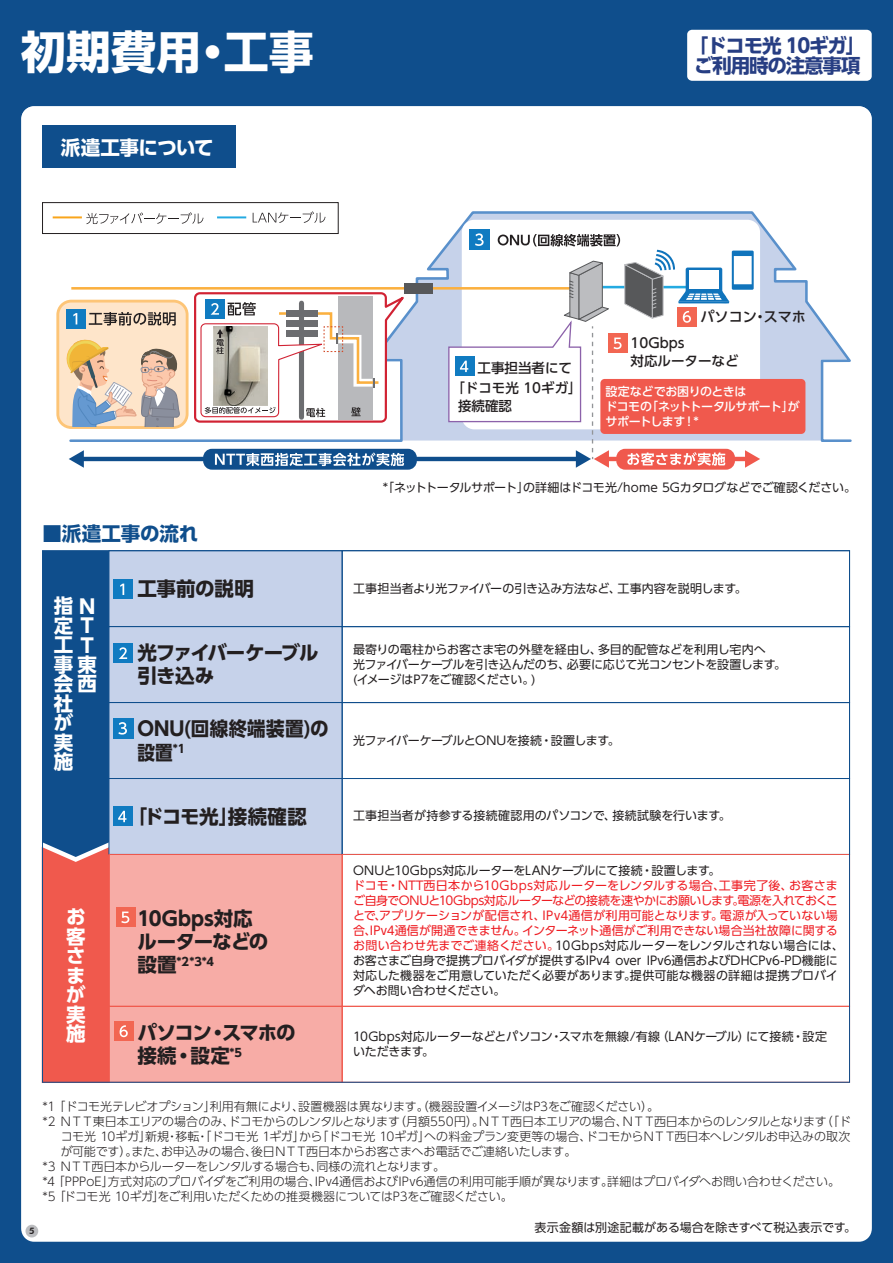
<style>
.page{position:relative;width:893px;height:1263px;background:#0f4e8c}
.page>*{position:absolute;margin:0;border:0;box-sizing:border-box;transform-origin:0 0}
.t1{font:700 45px "UD Shin Go Pro";color:#fff}
.t2{font:700 19.5px/23.4px "UD Shin Go Pro";letter-spacing:-.015em;color:#231f20}
.t3{font:700 19.5px/19.5px "UD Shin Go Pro";letter-spacing:-.025em;color:#fff}
.t4{font:700 19.5px "UD Shin Go Pro";letter-spacing:-.06em;color:#273e83}
.t5{font:700 19.5px/23.4px "UD Shin Go Pro";letter-spacing:.015em;color:#231f20;scale:.95 1}
.t6{font:700 19.5px/23.4px "UD Shin Go Pro";letter-spacing:-.055em;color:#231f20}
.t7{font:700 19.5px/23.4px "UD Shin Go Pro";letter-spacing:-.05em;color:#231f20}
.t8{font:700 19.5px "UD Shin Go Pro";letter-spacing:-.005em;color:#0f4e8c}
.t9{font:500 14.1px "UD Shin Go Pro";color:#231f20}
.t10{font:500 13.5px/18px "UD Shin Go Pro";color:#231f20}
.t11{font:12px/15px "UD Shin Go Pro";color:#ee1d23;text-align:justify}
.t12{font:300 12px "UD Shin Go Pro";letter-spacing:-.02em;color:#231f20}
.t13{font:12px/15px "UD Shin Go Pro";letter-spacing:-.015em;color:#231f20}
.t14{font:300 12px "UD Shin Go Pro";letter-spacing:-.045em;color:#231f20}
.t15{font:500 12px/15px "UD Shin Go Pro";letter-spacing:-.045em;color:#fff}
.t16{font:12px "UD Shin Go Pro";letter-spacing:.005em;color:#231f20}
.t17{font:12px "UD Shin Go Pro";letter-spacing:-.045em;color:#231f20}
.t18{font:700 11.4px "UD Shin Go Pro";color:#231f20}
.t19{font:700 9px "Futura Windows";color:#231f20}
.s1{font-size:19.5px}
.s2{color:#231f20}
</style>
<div class="page">
<div style="left:21px;top:106px;width:851px;height:1133px;background:#fff"></div>
<div style="left:43px;top:835px;width:66px;height:247px;background:#f0594d"></div>
<div style="left:43px;top:125px;width:193px;height:43px;background:#0f4e8c"></div>
<svg style="left:68px;top:210px;width:787px;height:233px;background:#e8eef7"></svg>
<div style="left:462px;top:220px;width:298px;height:209px;background:#fff;border-radius:13px"></div>
<hr style="left:71px;top:287px;width:508px;height:3px;background:#fbb03f">
<div style="left:404px;top:283px;width:29px;height:10px;background:#57585a"></div>
<hr style="left:53px;top:216px;width:29px;height:2px;background:#f9a51b">
<hr style="left:217px;top:216px;width:29px;height:2px;background:#24aae1">
<div style="left:42px;top:202px;width:297px;height:32px;border:1px solid #231f20"></div>
<hr style="left:81px;top:457px;width:497px;height:4px;background:#0f4e8c">
<svg style="left:69px;top:450px;width:15px;height:18px"></svg>
<div style="left:203px;top:449px;width:214px;height:21px;background:#0f4e8c;border-radius:9px"></div>
<div style="left:616px;top:449px;width:119px;height:21px;background:#f0594d;border-radius:9px"></div>
<div style="left:470px;top:230px;width:20px;height:20px;background:#107bc1"></div>
<svg style="left:86px;top:212px;width:117px;height:12px"></svg>
<svg style="left:253px;top:211px;width:72px;height:12px"></svg>
<svg style="left:215px;top:452px;width:189px;height:14px"></svg>
<div style="left:58px;top:301px;width:129px;height:126px;background:#fee5ca;border-radius:14px"></div>
<div style="left:56px;top:300px;width:133px;height:129px;border:3px solid #fdc577;border-radius:14px"></div>
<div style="left:66px;top:309px;width:19px;height:19px;background:#107bc1"></div>
<svg style="left:89px;top:312px;width:87px;height:14px"></svg>
<svg style="left:73px;top:313px;width:4px;height:11px"></svg>
<svg style="left:64px;top:339px;width:117px;height:87px"></svg>
<svg style="left:193px;top:291px;width:217px;height:133px;background:#dad1d2"></svg>
<div style="left:109px;top:551px;width:233px;height:76px;background:#c6d2ea"></div>
<div style="left:109px;top:627px;width:233px;height:75px;background:#c6d2ea"></div>
<div style="left:109px;top:626px;width:234px;height:77px;border:1px solid #0f4e8c"></div>
<div style="left:109px;top:702px;width:233px;height:76px;background:#c6d2ea"></div>
<div style="left:109px;top:702px;width:234px;height:77px;border:1px solid #0f4e8c"></div>
<div style="left:109px;top:778px;width:233px;height:76px;background:#c6d2ea"></div>
<div style="left:109px;top:778px;width:234px;height:77px;border:1px solid #0f4e8c"></div>
<div style="left:109px;top:854px;width:233px;height:152px;background:#f7aca6"></div>
<div style="left:109px;top:854px;width:234px;height:153px;border:1px solid #f0594d"></div>
<div style="left:109px;top:1006px;width:233px;height:76px;background:#f7aca6"></div>
<div style="left:109px;top:1006px;width:234px;height:77px;border:1px solid #f0594d"></div>
<div style="left:342px;top:626px;width:508px;height:77px;border:1px solid #0f4e8c"></div>
<div style="left:342px;top:702px;width:508px;height:77px;border:1px solid #0f4e8c"></div>
<div style="left:342px;top:778px;width:508px;height:77px;border:1px solid #0f4e8c"></div>
<div style="left:342px;top:854px;width:508px;height:153px;border:1px solid #f0594d"></div>
<div style="left:342px;top:1006px;width:508px;height:77px;border:1px solid #f0594d"></div>
<div style="left:113px;top:580px;width:19px;height:19px;background:#107bc1"></div>
<div style="left:113px;top:644px;width:19px;height:19px;background:#107bc1"></div>
<div style="left:113px;top:718px;width:20px;height:20px;background:#107bc1"></div>
<div style="left:113px;top:807px;width:19px;height:19px;background:#107bc1"></div>
<svg style="left:38px;top:546px;width:89px;height:316px"></svg>
<div style="left:116px;top:908px;width:19px;height:19px;background:#f26652"></div>
<svg style="left:121px;top:911px;width:8px;height:12px"></svg>
<div style="left:115px;top:1022px;width:19px;height:19px;background:#f26652"></div>
<svg style="left:120px;top:1025px;width:8px;height:12px"></svg>
<div style="left:600px;top:379px;width:205px;height:55px;background:#f0594d;border-radius:4px"></div>
<svg style="left:448px;top:233px;width:312px;height:235px"></svg>
<div style="left:687px;top:30px;width:185px;height:51px;background:#fff;border-radius:5px"></div>
<div style="left:26px;top:1225px;width:12px;height:12px;background:#bcbdc0;border-radius:50%"></div>
<h1 class="t1" style="left:21px;top:16px;width:294px">初期費用・工事</h1>
<h2 class="t3" style="left:61px;top:137px;width:154px">派遣工事について</h2>
<h2 class="t4" style="left:689px;top:30px;width:178px">「ドコモ光 10ギガ」</h2>
<h2 class="t4" style="left:694px;top:50px;width:168px">ご利用時の注意事項</h2>
<h2 class="t8" style="left:42px;top:517px;width:157px">■派遣工事の流れ</h2>
<h2 class="t3" style="left:54px;top:596px;width:44px">指Ｎ定Ｔ工Ｔ事東会西社が実施</h2>
<h2 class="t2" style="left:137px;top:577px;width:118px">工事前の説明</h2>
<h2 class="t7" style="left:137px;top:640px;width:183px">光ファイバーケーブル引き込み</h2>
<h2 class="t5" style="left:137px;top:717px;width:203px">ONU(回線終端装置)の設置<sup>*1</sup></h2>
<h2 class="t2" style="left:137px;top:804px;width:171px">｢ドコモ光｣接続確認</h2>
<p class="t10" style="left:451px;top:357px;width:132px;line-height:20.1px;text-indent:26px">工事担当者にて「ドコモ光 10ギガ」</p>
<p class="t10" style="left:458px;top:396px;width:55px">接続確認</p>
<p class="t9" style="left:700px;top:305px;width:107px">パソコン・スマホ</p>
<p class="t10" style="left:631px;top:333px;width:109px">10Gbps<br>対応ルーターなど</p>
<p class="t15" style="left:605px;top:384px;width:196px">設定などでお困りのときは<br>ドコモの「ネットトータルサポート」がサポートします！*</p>
<p class="t13" style="left:382px;top:479px;width:475px">*「ネットトータルサポート」の詳細はドコモ光/home 5Gカタログなどでご確認ください。</p>
<p class="t13" style="left:353px;top:581px;width:395px">工事担当者より光ファイバーの引き込み方法など、工事内容を説明します。</p>
<p class="t13" style="left:353px;top:642px;width:434px">最寄りの電柱からお客さま宅の外壁を経由し、多目的配管などを利用し宅内へ<br>光ファイバーケーブルを引き込んだのち、必要に応じて光コンセントを設置します。(イメージはP7をご確認ください。)</p>
<p class="t17" style="left:353px;top:731px;width:268px">光ファイバーケーブルとONUを接続・設置します。</p>
<p class="t16" style="left:353px;top:805px;width:379px">工事担当者が持参する接続確認用のパソコンで、接続試験を行います。</p>
<h2 class="t3" style="left:66px;top:906px;width:21px;text-align:justify">お客さまが実施</h2>
<h2 class="t2" style="left:137px;top:906px;width:133px">10Gbps対応ルーターなどの</h2>
<p class="t18" style="left:137px;top:952px;width:78px"><span class="s1">設置</span>*2*3*4</p>
<p class="t13" style="left:353px;top:863px;width:369px">ONUと10Gbps対応ルーターをLANケーブルにて接続・設置します。</p>
<p class="t11" style="left:353px;top:878px;width:486px">ドコモ・NTT西日本から10Gbps対応ルーターをレンタルする場合､工事完了後、お客さまご自身でONUと10Gbps対応ルーターなどの接続を速やかにお願いします｡電源を入れておくことで､アプリケーションが配信され、IPv4通信が利用可能となります。電源が入っていない場合､IPv4通信が開通できません。インターネット通信がご利用できない場合当社故障に関するお問い合わせ先までご連絡ください。<span class="s2">10Gbps対応ルーターをレンタルされない場合には､お客さまご自身で提携プロバイダが提供するIPv4 over IPv6通信およびDHCPv6-PD機能に対応した機器をご用意していただく必要があります｡提供可能な機器の詳細は提携プロバイダヘお問い合わせください。</span></p>
<h2 class="t6" style="left:137px;top:1020px;width:160px">パソコン・スマホの接続・設定<sup>*5</sup></h2>
<p class="t13" style="left:353px;top:1028px;width:475px">10Gbps対応ルーターなどとパソコン・スマホを無線/有線（LANケーブル）にて接続・設定いただきます。</p>
<p class="t12" style="left:43px;top:1097px;width:618px">*1 「ドコモ光テレビオプション」利用有無により、設置機器は異なります。（機器設置イメージはP3をご確認ください）。</p>
<p class="t14" style="left:43px;top:1112px;width:810px">*2 ＮＴＴ東日本エリアの場合のみ、ドコモからのレンタルとなります（月額550円）。ＮＴＴ西日本エリアの場合、ＮＴＴ西日本からのレンタルとなります（「ド</p>
<p class="t12" style="left:61px;top:1127px;width:791px">コモ光 10ギガ」新規・移転・「ドコモ光 1ギガ」から「ドコモ光 10ギガ」への料金プラン変更等の場合、ドコモからＮＴＴ西日本へレンタルお申込みの取次</p>
<p class="t12" style="left:61px;top:1142px;width:517px">が可能です）。また、お申込みの場合、後日ＮＴＴ西日本からお客さまへお電話でご連絡いたします。</p>
<p class="t14" style="left:43px;top:1157px;width:404px">*3 ＮＴＴ西日本からルーターをレンタルする場合も、同様の流れとなります。</p>
<p class="t12" style="left:43px;top:1172px;width:799px">*4 「PPPoE」方式対応のプロバイダをご利用の場合、IPv4通信およびIPv6通信の利用可能手順が異なります。詳細はプロバイダへお問い合わせください。</p>
<p class="t12" style="left:43px;top:1187px;width:472px">*5 ｢ドコモ光 10ギガ｣をご利用いただくための推奨機器についてはP3をご確認ください。</p>
<p class="t19" style="left:29px;top:1225px;width:7px">5</p>
<p class="t13" style="left:535px;top:1219px;width:323px">表示金額は別途記載がある場合を除きすべて税込表示です。</p>
</div>
